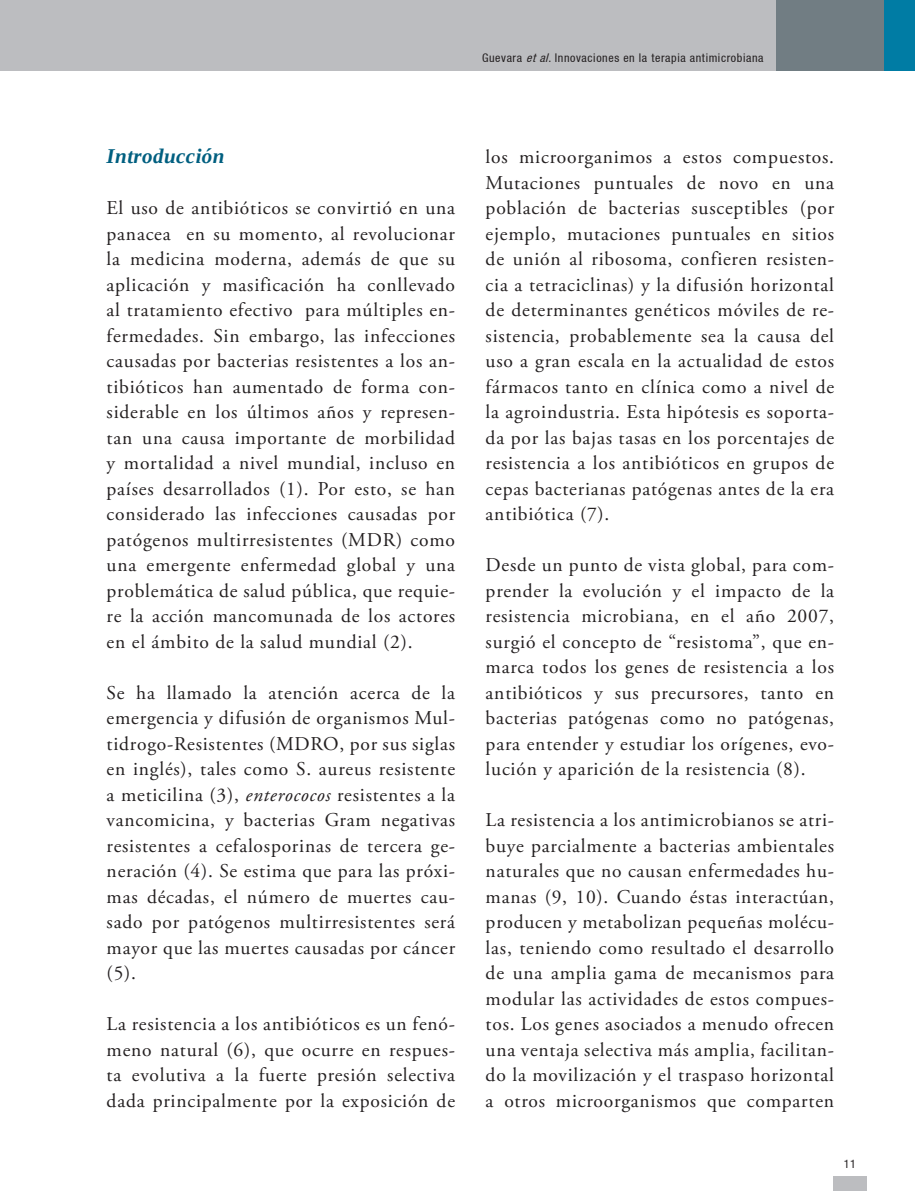
<style>
.page{position:relative;width:915px;height:1191px;background:#fff}
.page>*{position:absolute;margin:0;border:0;box-sizing:border-box;transform-origin:0 0}
.t1{font:italic 700 21px "Liberation Serif";letter-spacing:.02em;color:#005f80}
.t2{font:19.5px/25.5px "Adobe Garamond Pro";letter-spacing:.04em;color:#231f20;text-align:justify}
.t3{font:condensed 12px "Helvetica 57";letter-spacing:.05em;color:#231f20}
.s1{font-style:italic}
</style>
<div class="page">
<div style="left:832px;top:1175px;width:34px;height:16px;background:#bcbdc0"></div>
<div style="left:0;top:0;width:914px;height:71px;background:#bcbdc0"></div>
<div style="left:776px;top:0;width:138px;height:71px;background:#717d83"></div>
<div style="left:884px;top:0;width:30px;height:71px;background:#007ca4"></div>
<p class="t3" style="left:482px;top:51px;width:283px">Guevara <span class="s1">etal</span>. Innovaciones en la terapia antimicrobiana</p>
<p class="t1" style="left:107px;top:142px;width:119px">Introducción</p>
<p class="t2" style="left:107px;top:196px;width:350px">El uso de antibióticos se convirtió en una panacea en su momento, al revolucionar la medicina moderna, además de que su aplicación y masificación ha conllevado al tratamiento efectivo para múltiples en&shy;fermedades. Sin embargo, las infecciones causadas por bacterias resistentes a los an&shy;tibióticos han aumentado de forma con&shy;siderable en los últimos años y represen&shy;tan una causa importante de morbilidad y mortalidad a nivel mundial, incluso en países desarrollados (1). Por esto, se han considerado las infecciones causadas por patógenos multirresistentes (MDR) como una emergente enfermedad global y una problemática de salud pública, que requie&shy;re la acción mancomunada de los actores en el ámbito de la salud mundial (2).</p>
<p class="t2" style="left:107px;top:680px;width:350px">Se ha llamado la atención acerca de la emergencia y difusión de organismos Mul&shy;tidrogo-Resistentes (MDRO, por sus siglas en inglés), tales como S. aureus resistente a meticilina (3), <span class="s1">enterococos</span> resistentes a la vancomicina, y bacterias Gram negativas resistentes a cefalosporinas de tercera ge&shy;neración (4). Se estima que para las próxi&shy;mas décadas, el número de muertes cau&shy;sado por patógenos multirresistentes será mayor que las muertes causadas por cáncer (5).</p>
<p class="t2" style="left:107px;top:1012px;width:350px">La resistencia a los antibióticos es un fenó&shy;meno natural (6), que ocurre en respues&shy;ta evolutiva a la fuerte presión selectiva dada principalmente por la exposición de</p>
<p class="t2" style="left:485px;top:145px;width:350px">los microorganimos a estos compuestos.<br>Mutaciones puntuales de novo en una población de bacterias susceptibles (por ejemplo, mutaciones puntuales en sitios de unión al ribosoma, confieren resisten&shy;cia a tetraciclinas) y la difusión horizontal de determinantes genéticos móviles de re&shy;sistencia, probablemente sea la causa del uso a gran escala en la actualidad de estos fármacos tanto en clínica como a nivel de la agroindustria. Esta hipótesis es soporta&shy;da por las bajas tasas en los porcentajes de resistencia a los antibióticos en grupos de cepas bacterianas patógenas antes de la era antibiótica (7).</p>
<p class="t2" style="left:485px;top:553px;width:350px">Desde un punto de vista global, para com&shy;prender la evolución y el impacto de la resistencia microbiana, en el año 2007, surgió el concepto de “resistoma”, que en&shy;marca todos los genes de resistencia a los antibióticos y sus precursores, tanto en bacterias patógenas como no patógenas, para entender y estudiar los orígenes, evo&shy;lución y aparición de la resistencia (8).</p>
<p class="t2" style="left:485px;top:808px;width:350px">La resistencia a los antimicrobianos se atri&shy;buye parcialmente a bacterias ambientales naturales que no causan enfermedades hu&shy;manas (9, 10). Cuando éstas interactúan, producen y metabolizan pequeñas molécu&shy;las, teniendo como resultado el desarrollo de una amplia gama de mecanismos para modular las actividades de estos compues&shy;tos. Los genes asociados a menudo ofrecen una ventaja selectiva más amplia, facilitan&shy;do la movilización y el traspaso horizontal a otros microorganismos que comparten</p>
<p class="t3" style="left:843px;top:1156px;width:14px">11</p>
</div>
